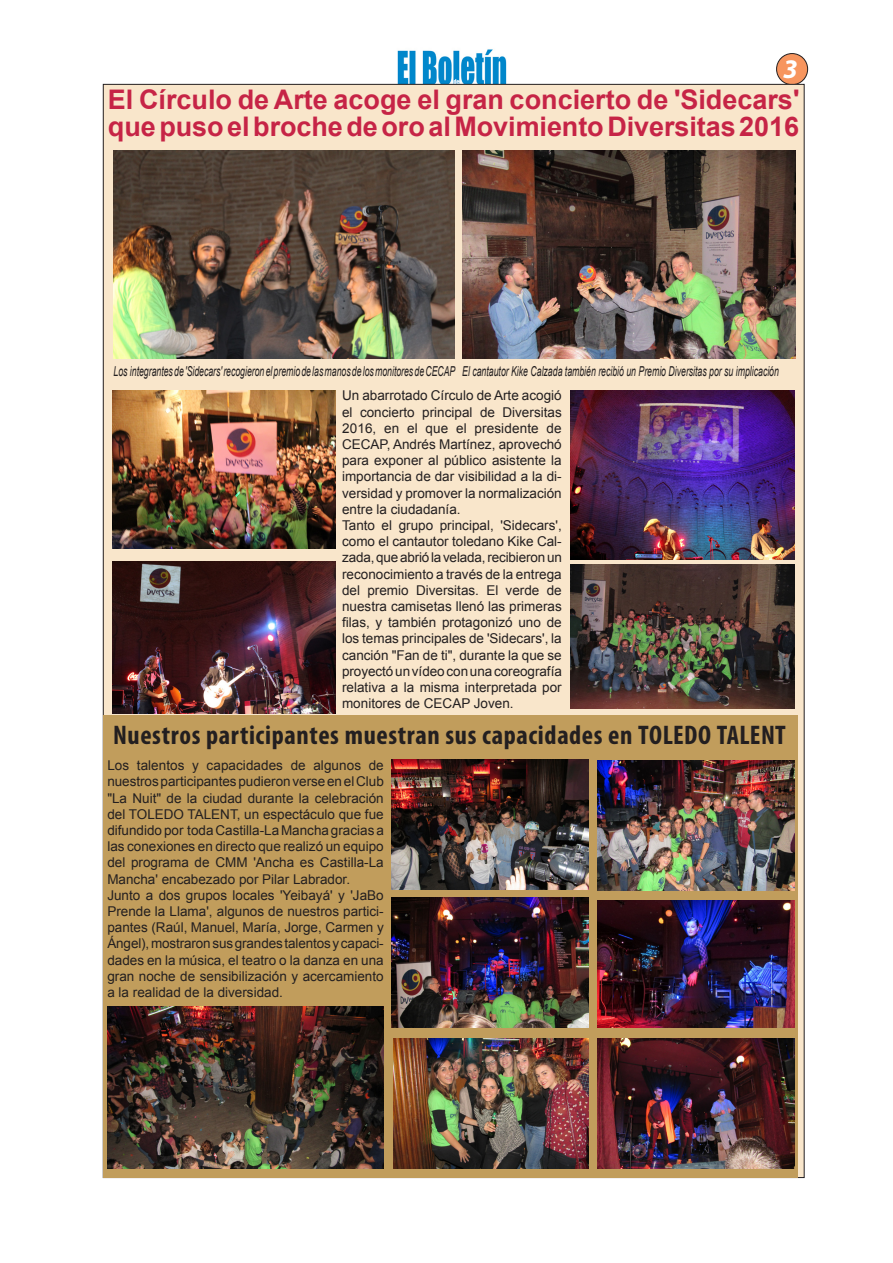
<style>
.page{position:relative;width:893px;height:1263px;background:#fff}
.page>*{position:absolute;margin:0;border:0;box-sizing:border-box;transform-origin:0 0}
.t1{font:700 27px/27px "Arial";letter-spacing:-.005em;color:#c62446}
.Encabezado_de_barra{font:700 condensed 27px "Myriad Pro";letter-spacing:.025em;color:#231f20}
.Barra_lateral{font:italic 700 27px "Myriad Pro";color:#fff}
.t2{font:italic 13.65px "Arial";color:#231f20;scale:.64 1}
.t3{font:13.5px/16.2px "Arial";color:#231f20;text-align:justify}
</style>
<div class="page">
<div style="left:777px;top:54px;width:31px;height:31px;background:#f7955e;border-radius:50%"></div>
<div style="left:776px;top:53px;width:32px;height:32px;border:1px solid #231f20;border-radius:50%"></div>
<img style="left:396px;top:49px;width:111px;height:35px">
<div style="left:103px;top:84px;width:701px;height:1093px;background:#f9e6cb"></div>
<img style="left:114px;top:151px;width:341px;height:208px">
<img style="left:462px;top:151px;width:334px;height:207px">
<div style="left:103px;top:715px;width:694px;height:463px;background:#c19d5c"></div>
<img style="left:570px;top:390px;width:224px;height:169px">
<img style="left:112px;top:390px;width:224px;height:159px">
<img style="left:112px;top:561px;width:224px;height:152px">
<img style="left:571px;top:564px;width:223px;height:144px">
<img style="left:393px;top:1039px;width:195px;height:130px">
<img style="left:598px;top:760px;width:196px;height:130px">
<img style="left:598px;top:900px;width:196px;height:127px">
<img style="left:392px;top:898px;width:196px;height:129px">
<img style="left:392px;top:759px;width:196px;height:130px">
<img style="left:598px;top:1039px;width:196px;height:130px">
<img style="left:107px;top:1006px;width:277px;height:163px">
<p class="Barra_lateral" style="left:783px;top:51px;width:16px">3</p>
<p class="t1" style="left:108px;top:87px;width:693px">El Círculo de Arte acoge el gran concierto de 'Sidecars' que puso el broche de oro al Movimiento Diversitas 2016</p>
<p class="t2" style="left:114px;top:363px;width:536px">Los integrantes de 'Sidecars' recogieron el premio de las manos de los monitores de CECAP</p>
<p class="t2" style="left:462px;top:363px;width:496px">El cantautor Kike Calzada también recibió un Premio Diversitas por su implicación</p>
<p class="t3" style="left:342px;top:387px;width:221px">Un abarrotado Círculo de Arte acogió el concierto principal de Diversitas 2016, en el que el presidente de CECAP, Andrés Martínez, aprovechó para exponer al público asistente la importancia de dar visibilidad a la di&shy;versidad y promover la normalización entre la ciudadanía.</p>
<p class="t3" style="left:342px;top:517px;width:221px">Tanto el grupo principal, 'Sidecars', como el cantautor toledano Kike Cal&shy;zada, que abrió la velada, recibieron un reconocimiento a través de la entrega del premio Diversitas. El verde de nuestra camisetas llenó las primeras filas, y también protagonizó uno de los temas principales de 'Sidecars', la canción "Fan de ti", durante la que se proyectó un vídeo con una coreografía relativa a la misma interpretada por monitores de CECAP Joven.</p>
<p class="Encabezado_de_barra" style="left:113px;top:718px;width:674px">Nuestros participantes muestran sus capacidades en TOLEDO TALENT</p>
<p class="t3" style="left:107px;top:757px;width:278px">Los talentos y capacidades de algunos de nuestros participantes pudieron verse en el Club "La Nuit" de la ciudad durante la celebración del TOLEDO TALENT, un espectáculo que fue difundido por toda Castilla-La Mancha gracias a las conexiones en directo que realizó un equipo del programa de CMM 'Ancha es Castilla-La Mancha' encabezado por Pilar Labrador.</p>
<p class="t3" style="left:107px;top:887px;width:278px">Junto a dos grupos locales 'Yeibayá' y 'JaBo Prende la Llama', algunos de nuestros partici&shy;pantes (Raúl, Manuel, María, Jorge, Carmen y Ángel), mostraron sus grandes talentos y capaci&shy;dades en la música, el teatro o la danza en una gran noche de sensibilización y acercamiento a la realidad de la diversidad.</p>
</div>
